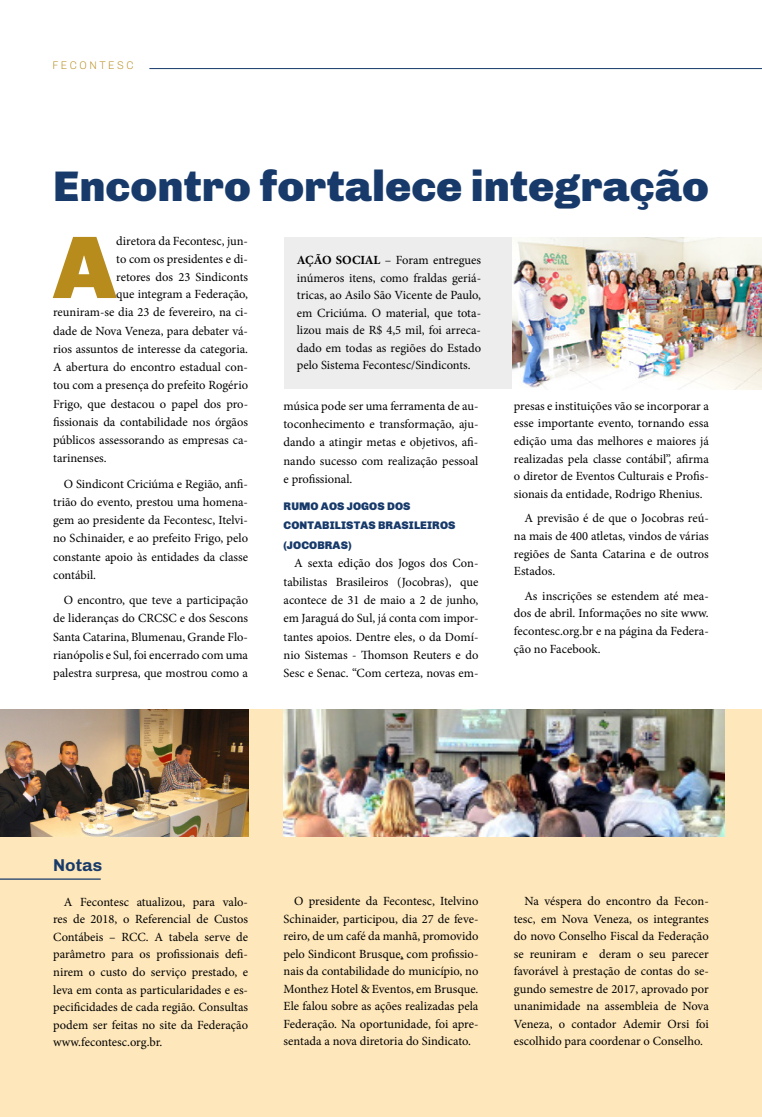
<style>
.page{position:relative;width:762px;height:1117px;background:#fff}
.page>*{position:absolute;margin:0;border:0;box-sizing:border-box;transform-origin:0 0}
.t1{font:900 89px "Chivo";color:#b78c1d}
.t2{font:900 43.75px "Chivo";color:#173a6a}
.t3{font:700 17.5px "Chivo";color:#173a6a}
.t4{font:12.5px/17.5px "Minion Pro";color:#000;text-align:justify}
.t5{font:900 11.25px/19.6px "Chivo";letter-spacing:.01em;color:#173a6a}
.t6{font:300 11.25px "Chivo";letter-spacing:.2em;color:#b78c1d}
.s1{font-weight:700}
</style>
<div class="page">
<div style="left:284px;top:237px;width:424px;height:152px;background:#ededed"></div>
<div style="left:0;top:709px;width:762px;height:407px;background:#fee7ba"></div>
<hr style="left:149px;top:68px;width:613px;height:1px;background:#173a6a">
<img style="left:0;top:709px;width:248px;height:127px">
<img style="left:283px;top:709px;width:442px;height:127px">
<img style="left:512px;top:237px;width:250px;height:152px">
<hr style="left:0;top:878px;width:101px;height:1px;background:#173a6a">
<p class="t6" style="left:52px;top:59px;width:83px">FECONTESC</p>
<h2 class="t2" style="left:53px;top:160px;width:657px">Encontro fortalece integração</h2>
<h1 class="t1" style="left:53px;top:214px;width:65px">A</h1>
<p class="t4" style="left:116px;top:233px;width:133px">diretora da Fecontesc, jun-</p>
<p class="t4" style="left:116px;top:250px;width:133px">to com os presidentes e di-</p>
<p class="t4" style="left:116px;top:268px;width:133px">retores dos 23 Sindiconts</p>
<p class="t4" style="left:116px;top:285px;width:133px">que integram a Federação,</p>
<p class="t4" style="left:53px;top:303px;width:196px">reuniram-se dia 23 de fevereiro, na ci-</p>
<p class="t4" style="left:53px;top:322px;width:196px">dade de Nova Veneza, para debater vá-</p>
<p class="t4" style="left:53px;top:340px;width:196px">rios assuntos de interesse da categoria.</p>
<p class="t4" style="left:53px;top:358px;width:196px">A abertura do encontro estadual con-</p>
<p class="t4" style="left:53px;top:376px;width:196px">tou com a presença do prefeito Rogério</p>
<p class="t4" style="left:53px;top:395px;width:196px">Frigo, que destacou o papel dos pro-</p>
<p class="t4" style="left:53px;top:413px;width:196px">fissionais da contabilidade nos órgãos</p>
<p class="t4" style="left:53px;top:431px;width:196px">públicos assessorando as empresas ca-</p>
<p class="t4" style="left:53px;top:449px;width:55px">tarinenses.</p>
<p class="t4" style="left:53px;top:474px;width:196px;line-height:18.2px;text-indent:11px">O Sindicont Criciúma e Região, anfi&shy;trião do evento, prestou uma homena&shy;gem ao presidente da Fecontesc, Itelvi&shy;no Schinaider, e ao prefeito Frigo, pelo constante apoio às entidades da classe contábil.</p>
<p class="t4" style="left:53px;top:591px;width:196px;line-height:18.2px;text-indent:11px">O encontro, que teve a participação de lideranças do CRCSC e dos Sescons Santa Catarina, Blumenau, Grande Flo&shy;rianópolis e Sul, foi encerrado com uma palestra surpresa, que mostrou como a</p>
<p class="t4" style="left:297px;top:252px;width:186px"><span class="s1">AÇÃO SOCIAL</span> – Foram entregues inúmeros itens, como fraldas geriá&shy;tricas, ao Asilo São Vicente de Paulo, em Criciúma. O material, que tota&shy;lizou mais de R$ 4,5 mil, foi arreca&shy;dado em todas as regiões do Estado pelo Sistema Fecontesc/Sindiconts.</p>
<p class="t4" style="left:283px;top:396px;width:196px;line-height:18.4px">música pode ser uma ferramenta de au&shy;toconhecimento e transformação, aju&shy;dando a atingir metas e objetivos, afi&shy;nando sucesso com realização pessoal e profissional.</p>
<p class="t5" style="left:283px;top:496px;width:174px">RUMO AOS JOGOS DOS<br>CONTABILISTAS BRASILEIROS (JOCOBRAS)</p>
<p class="t4" style="left:283px;top:554px;width:196px;line-height:18.2px;text-indent:11px">A sexta edição dos Jogos dos Con&shy;tabilistas Brasileiros (Jocobras), que acontece de 31 de maio a 2 de junho, em Jaraguá do Sul, já conta com impor&shy;tantes apoios. Dentre eles, o da Domí&shy;nio Sistemas - Thomson Reuters e do Sesc e Senac. “Com certeza, novas em-</p>
<p class="t4" style="left:514px;top:397px;width:196px">presas e instituições vão se incorporar a esse importante evento, tornando essa edição uma das melhores e maiores já realizadas pela classe contábil”, afirma o diretor de Eventos Culturais e Profis&shy;sionais da entidade, Rodrigo Rhenius.</p>
<p class="t4" style="left:514px;top:509px;width:196px;text-indent:11px">A previsão é de que o Jocobras reú&shy;na mais de 400 atletas, vindos de várias regiões de Santa Catarina e de outros Estados.</p>
<p class="t4" style="left:514px;top:587px;width:196px;text-indent:11px">As inscrições se estendem até mea&shy;dos de abril. Informações no site www. fecontesc.org.br e na página da Federa&shy;ção no Facebook.</p>
<h3 class="t3" style="left:53px;top:854px;width:51px">Notas</h3>
<p class="t4" style="left:53px;top:893px;width:196px;text-indent:11px">A Fecontesc atualizou, para valo&shy;res de 2018, o Referencial de Custos Contábeis – RCC. A tabela serve de parâmetro para os profissionais defi&shy;nirem o custo do serviço prestado, e leva em conta as particularidades e es&shy;pecificidades de cada região. Consultas podem ser feitas no site da Federação www.fecontesc.org.br.</p>
<p class="t4" style="left:283px;top:892px;width:196px;text-indent:11px">O presidente da Fecontesc, Itelvino Schinaider, participou, dia 27 de feve&shy;reiro, de um café da manhã, promovido pelo Sindicont Brusque, com profissio&shy;nais da contabilidade do município, no Monthez Hotel &amp; Eventos, em Brusque.<br>Ele falou sobre as ações realizadas pela Federação. Na oportunidade, foi apre&shy;sentada a nova diretoria do Sindicato.</p>
<p class="t4" style="left:514px;top:892px;width:196px;text-indent:11px">Na véspera do encontro da Fecon&shy;tesc, em Nova Veneza, os integrantes do novo Conselho Fiscal da Federação se reuniram e deram o seu parecer favorável à prestação de contas do se&shy;gundo semestre de 2017, aprovado por unanimidade na assembleia de Nova Veneza, o contador Ademir Orsi foi escolhido para coordenar o Conselho.</p>
</div>
